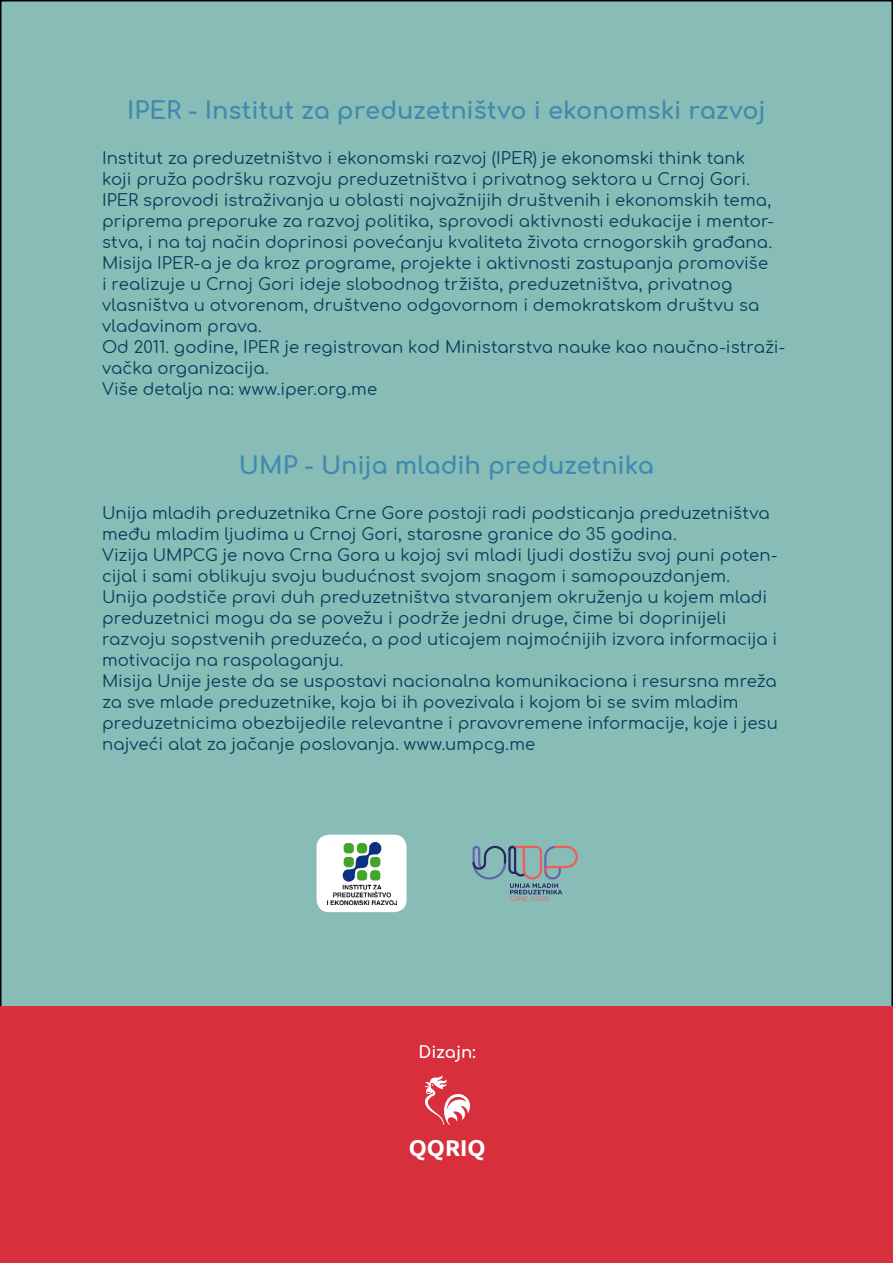
<style>
.page{position:relative;width:893px;height:1263px;background:#fff}
.page>*{position:absolute;margin:0;border:0;box-sizing:border-box;transform-origin:0 0}
.t1{font:700 24px "Comfortaa";color:#4189ae}
.t2{font:700 22.95px "Ubuntu";color:#fff}
.t3{font:16.5px/21px "Comfortaa";color:#023f5a}
.t4{font:700 16.5px "Comfortaa";color:#fff}
</style>
<div class="page">
<div style="left:1px;top:1px;width:891px;height:1261px;background:#88bdb7"></div>
<div style="left:0;top:1006px;width:893px;height:257px;background:#d72f3c"></div>
<svg style="left:472px;top:846px;width:106px;height:55px"></svg>
<div style="left:317px;top:835px;width:90px;height:77px;background:#fff;border-radius:13px"></div>
<img style="left:327px;top:843px;width:69px;height:61px">
<svg style="left:424px;top:1075px;width:46px;height:50px"></svg>
<h1 class="t1" style="left:127px;top:89px;width:640px">IPER - Institut za preduzetništvo i ekonomski razvoj</h1>
<p class="t3" style="left:102px;top:145px;width:685px">Institut za preduzetništvo i ekonomski razvoj (IPER) je ekonomski think tank<br>koji pruža podršku razvoju preduzetništva i privatnog sektora u Crnoj Gori.<br>IPER sprovodi istraživanja u oblasti najvažnijih društvenih i ekonomskih tema, priprema preporuke za razvoj politika, sprovodi aktivnosti edukacije i mentor&shy;stva, i na taj način doprinosi povećanju kvaliteta života crnogorskih građana.<br>Misija IPER-a je da kroz programe, projekte i aktivnosti zastupanja promoviše<br>i realizuje u Crnoj Gori ideje slobodnog tržišta, preduzetništva, privatnog vlasništva u otvorenom, društveno odgovornom i demokratskom društvu sa vladavinom prava.<br>Od 2011. godine, IPER je registrovan kod Ministarstva nauke kao naučno-istraži&shy;vačka organizacija.<br>Više detalja na: www.iper.org.me</p>
<h1 class="t1" style="left:239px;top:443px;width:417px">UMP - Unija mladih preduzetnika</h1>
<p class="t3" style="left:102px;top:500px;width:677px">Unija mladih preduzetnika Crne Gore postoji radi podsticanja preduzetništva među mladim ljudima u Crnoj Gori, starosne granice do 35 godina.<br>Vizija UMPCG je nova Crna Gora u kojoj svi mladi ljudi dostižu svoj puni poten&shy;cijal i sami oblikuju svoju budućnost svojom snagom i samopouzdanjem.<br>Unija podstiče pravi duh preduzetništva stvaranjem okruženja u kojem mladi preduzetnici mogu da se povežu i podrže jedni druge, čime bi doprinijeli razvoju sopstvenih preduzeća, a pod uticajem najmoćnijih izvora informacija i motivacija na raspolaganju.<br>Misija Unije jeste da se uspostavi nacionalna komunikaciona i resursna mreža za sve mlade preduzetnike, koja bi ih povezivala i kojom bi se svim mladim preduzetnicima obezbijedile relevantne i pravovremene informacije, koje i jesu najveći alat za jačanje poslovanja. www.umpcg.me</p>
<p class="t4" style="left:419px;top:1036px;width:59px">Dizajn:</p>
<h2 class="t2" style="left:409px;top:1134px;width:78px">QQRIQ</h2>
</div>
